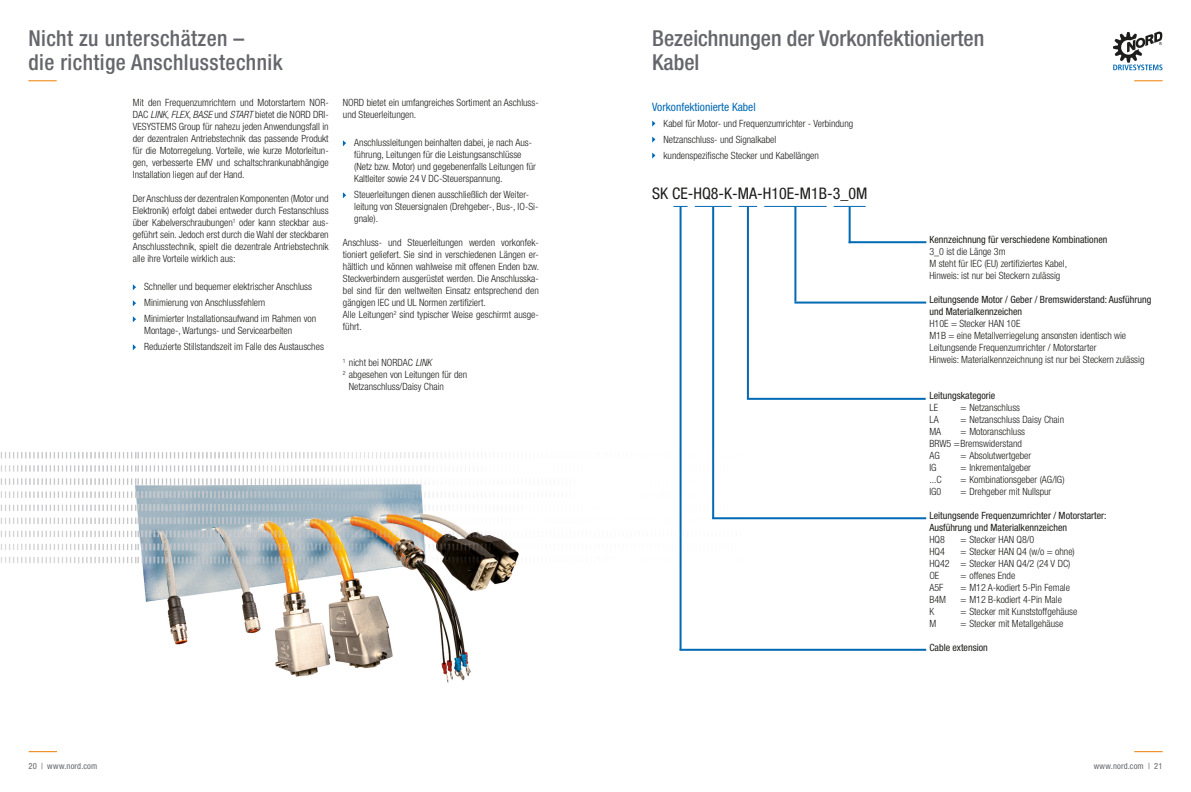
<style>
.page{position:relative;width:1191px;height:792px;background:#fff}
.page>*{position:absolute;margin:0;border:0;box-sizing:border-box;transform-origin:0 0}
.t1{font:500 condensed 22px/24px "Helvetica Neue LT Std";letter-spacing:.015em;color:#64666b}
.t2{font:condensed 16px "Helvetica Neue LT Std";color:#1d1d1b}
.t3{font:condensed 11.5px "Helvetica Neue LT Std";color:#0069b4}
.t4{font:300 condensed 10px/12px "Helvetica Neue LT Std";color:#1d1d1b}
.t5{font:condensed 10px/12px "Helvetica Neue LT Std";color:#1d1d1b}
.t6{font:condensed 8.5px "Helvetica Neue LT Std";letter-spacing:.02em;color:#64666b}
.s1{font-style:italic}
</style>
<div class="page">
<svg style="left:1134px;top:751px;width:28px;height:1px"></svg>
<svg style="left:29px;top:751px;width:28px;height:1px"></svg>
<svg style="left:28px;top:80px;width:29px;height:1px"></svg>
<svg style="left:1134px;top:80px;width:28px;height:1px"></svg>
<svg style="left:1113px;top:32px;width:49px;height:38px"></svg>
<svg style="left:133px;top:284px;width:3px;height:6px"></svg>
<svg style="left:133px;top:300px;width:3px;height:6px"></svg>
<svg style="left:133px;top:316px;width:3px;height:6px"></svg>
<svg style="left:133px;top:344px;width:3px;height:6px"></svg>
<svg style="left:343px;top:140px;width:3px;height:6px"></svg>
<svg style="left:343px;top:192px;width:3px;height:6px"></svg>
<hr style="left:848px;top:207px;width:2px;height:36px;background:#0069b4">
<hr style="left:848px;top:241px;width:78px;height:2px;background:#0069b4">
<hr style="left:794px;top:207px;width:2px;height:95px;background:#0069b4">
<hr style="left:794px;top:302px;width:132px;height:2px;background:#0069b4">
<hr style="left:747px;top:207px;width:2px;height:191px;background:#0069b4">
<img style="left:142px;top:567px;width:372px;height:116px">
<hr style="left:747px;top:398px;width:178px;height:2px;background:#0069b4">
<hr style="left:712px;top:207px;width:2px;height:312px;background:#0069b4">
<hr style="left:712px;top:517px;width:214px;height:2px;background:#0069b4">
<hr style="left:679px;top:207px;width:2px;height:443px;background:#0069b4">
<hr style="left:679px;top:649px;width:247px;height:2px;background:#0069b4">
<svg style="left:673px;top:206px;width:14px;height:1px"></svg>
<hr style="left:833px;top:206px;width:32px;height:1px;background:#0069b4">
<hr style="left:764px;top:206px;width:62px;height:1px;background:#0069b4">
<svg style="left:738px;top:206px;width:19px;height:1px"></svg>
<hr style="left:694px;top:206px;width:37px;height:1px;background:#0069b4">
<svg style="left:652px;top:121px;width:3px;height:6px"></svg>
<svg style="left:652px;top:137px;width:3px;height:6px"></svg>
<svg style="left:652px;top:153px;width:3px;height:6px"></svg>
<img style="left:139px;top:452px;width:601px;height:115px">
<img style="left:0;top:452px;width:139px;height:111px">
<p class="t1" style="left:28px;top:26px;width:217px">Nicht zu unterschätzen –</p>
<p class="t1" style="left:28px;top:50px;width:256px">die richtige Anschlusstechnik</p>
<p class="t4" style="left:133px;top:97px;width:197px;text-align:justify">Mit den Frequenzumrichtern und Motorstartern NOR-DAC <span class="s1">LINK</span>, <span class="s1">FLEX</span>, <span class="s1">BASE</span> und <span class="s1">START</span> bietet die NORD DRI-VESYSTEMS Group für nahezu jeden Anwendungsfall in der dezentralen Antriebstechnik das passende Produkt für die Motorregelung. Vorteile, wie kurze Motorleitun&shy;gen, verbesserte EMV und schaltschrankunabhängige Installation liegen auf der Hand.</p>
<p class="t4" style="left:133px;top:193px;width:197px;text-align:justify">Der Anschluss der dezentralen Komponenten (Motor und Elektronik) erfolgt dabei entweder durch Festanschluss über Kabelverschraubungen<sup>1</sup> oder kann steckbar aus&shy;geführt sein. Jedoch erst durch die Wahl der steckbaren Anschlusstechnik, spielt die dezentrale Antriebstechnik alle ihre Vorteile wirklich aus:</p>
<p class="t4" style="left:144px;top:281px;width:169px">Schneller und bequemer elektrischer Anschluss</p>
<p class="t4" style="left:144px;top:297px;width:123px">Minimierung von Anschlussfehlern</p>
<p class="t4" style="left:144px;top:313px;width:173px">Minimierter Installationsaufwand im Rahmen von<br>Montage-, Wartungs- und Servicearbeiten</p>
<p class="t4" style="left:144px;top:341px;width:181px">Reduzierte Stillstandszeit im Falle des Austausches</p>
<p class="t4" style="left:343px;top:97px;width:197px">NORD bietet ein umfangreiches Sortiment an Aschluss&shy;und Steuerleitungen.</p>
<p class="t4" style="left:354px;top:137px;width:183px">Anschlussleitungen beinhalten dabei, je nach Aus&shy;führung, Leitungen für die Leistungsanschlüsse (Netz bzw. Motor) und gegebenenfalls Leitungen für Kaltleiter sowie 24 V DC-Steuerspannung.</p>
<p class="t4" style="left:354px;top:189px;width:186px">Steuerleitungen dienen ausschließlich der Weiter&shy;leitung von Steuersignalen (Drehgeber-, Bus-, IO-Si&shy;gnale).</p>
<p class="t4" style="left:343px;top:237px;width:198px;text-align:justify">Anschluss- und Steuerleitungen werden vorkonfek&shy;tioniert geliefert. Sie sind in verschiedenen Längen er&shy;hältlich und können wahlweise mit offenen Enden bzw.<br>Steckverbindern ausgerüstet werden. Die Anschlusska&shy;bel sind für den weltweiten Einsatz entsprechend den gängigen IEC und UL Normen zertifiziert.</p>
<p class="t4" style="left:343px;top:309px;width:197px">Alle Leitungen<sup>2</sup> sind typischer Weise geschirmt ausge&shy;führt.</p>
<p class="t4" style="left:343px;top:357px;width:90px"><sup>1</sup> nicht bei NORDAC <span class="s1">LINK</span></p>
<p class="t4" style="left:343px;top:369px;width:126px"><sup>2</sup> abgesehen von Leitungen für den</p>
<p class="t4" style="left:349px;top:381px;width:97px">Netzanschluss/Daisy Chain</p>
<p class="t1" style="left:652px;top:26px;width:334px">Bezeichnungen der Vorkonfektionierten<br>Kabel</p>
<p class="t3" style="left:652px;top:100px;width:105px">Vorkonfektionierte Kabel</p>
<p class="t4" style="left:663px;top:117px;width:191px">Kabel für Motor- und Frequenzumrichter - Verbindung</p>
<p class="t4" style="left:663px;top:133px;width:114px">Netzanschluss- und Signalkabel</p>
<p class="t4" style="left:663px;top:149px;width:157px">kundenspezifische Stecker und Kabellängen</p>
<p class="t2" style="left:652px;top:183px;width:217px">SK CE-HQ8-K-MA-H10E-M1B-3_0M</p>
<p class="t5" style="left:929px;top:234px;width:179px">Kennzeichnung für verschiedene Kombinationen</p>
<p class="t4" style="left:929px;top:246px;width:78px">3_0 ist die Länge 3m</p>
<p class="t4" style="left:929px;top:258px;width:139px">M steht für IEC (EU) zertifiziertes Kabel,</p>
<p class="t4" style="left:929px;top:270px;width:132px">Hinweis: ist nur bei Steckern zulässig</p>
<p class="t5" style="left:929px;top:294px;width:223px">Leitungsende Motor / Geber / Bremswiderstand: Ausführung und Materialkennzeichen</p>
<p class="t4" style="left:929px;top:318px;width:93px">H10E = Stecker HAN 10E</p>
<p class="t4" style="left:929px;top:330px;width:198px">M1B = eine Metallverriegelung ansonsten identisch wie<br>Leitungsende Frequenzumrichter / Motorstarter</p>
<p class="t4" style="left:929px;top:354px;width:216px">Hinweis: Materialkennzeichnung ist nur bei Steckern zulässig</p>
<p class="t5" style="left:929px;top:390px;width:67px">Leitungskategorie</p>
<p class="t4" style="left:929px;top:402px;width:10px">LE</p>
<p class="t4" style="left:960px;top:402px;width:61px">= Netzanschluss</p>
<p class="t4" style="left:929px;top:414px;width:11px">LA</p>
<p class="t4" style="left:960px;top:414px;width:105px">= Netzanschluss Daisy Chain</p>
<p class="t4" style="left:929px;top:426px;width:13px">MA</p>
<p class="t4" style="left:960px;top:426px;width:66px">= Motoranschluss</p>
<p class="t4" style="left:929px;top:438px;width:94px">BRW5 =Bremswiderstand</p>
<p class="t4" style="left:929px;top:450px;width:12px">AG</p>
<p class="t4" style="left:960px;top:450px;width:72px">= Absolutwertgeber</p>
<p class="t4" style="left:929px;top:462px;width:9px">IG</p>
<p class="t4" style="left:960px;top:462px;width:72px">= Inkrementalgeber</p>
<p class="t4" style="left:929px;top:474px;width:14px">...C</p>
<p class="t4" style="left:960px;top:474px;width:106px">= Kombinationsgeber (AG/IG)</p>
<p class="t4" style="left:929px;top:486px;width:14px">IG0</p>
<p class="t4" style="left:960px;top:486px;width:92px">= Drehgeber mit Nullspur</p>
<p class="t5" style="left:929px;top:510px;width:179px">Leitungsende Frequenzumrichter / Motorstarter:</p>
<p class="t5" style="left:929px;top:522px;width:139px">Ausführung und Materialkennzeichen</p>
<p class="t4" style="left:929px;top:534px;width:17px">HQ8</p>
<p class="t4" style="left:960px;top:534px;width:75px">= Stecker HAN Q8/0</p>
<p class="t4" style="left:929px;top:546px;width:17px">HQ4</p>
<p class="t4" style="left:960px;top:546px;width:116px">= Stecker HAN Q4 (w/o = ohne)</p>
<p class="t4" style="left:929px;top:558px;width:142px">HQ42 = Stecker HAN Q4/2 (24 V DC)</p>
<p class="t4" style="left:929px;top:570px;width:11px">OE</p>
<p class="t4" style="left:960px;top:570px;width:56px">= offenes Ende</p>
<p class="t4" style="left:929px;top:582px;width:16px">A5F</p>
<p class="t4" style="left:960px;top:582px;width:111px">= M12 A-kodiert 5-Pin Female</p>
<p class="t4" style="left:929px;top:594px;width:18px">B4M</p>
<p class="t4" style="left:960px;top:594px;width:103px">= M12 B-kodiert 4-Pin Male</p>
<p class="t4" style="left:929px;top:606px;width:6px">K</p>
<p class="t4" style="left:960px;top:606px;width:118px">= Stecker mit Kunststoffgehäuse</p>
<p class="t4" style="left:929px;top:618px;width:8px">M</p>
<p class="t4" style="left:960px;top:618px;width:105px">= Stecker mit Metallgehäuse</p>
<p class="t5" style="left:929px;top:642px;width:60px">Cable extension</p>
<p class="t6" style="left:28px;top:761px;width:70px">20 | www.nord.com</p>
<p class="t6" style="left:1093px;top:761px;width:70px">www.nord.com | 21</p>
</div>
